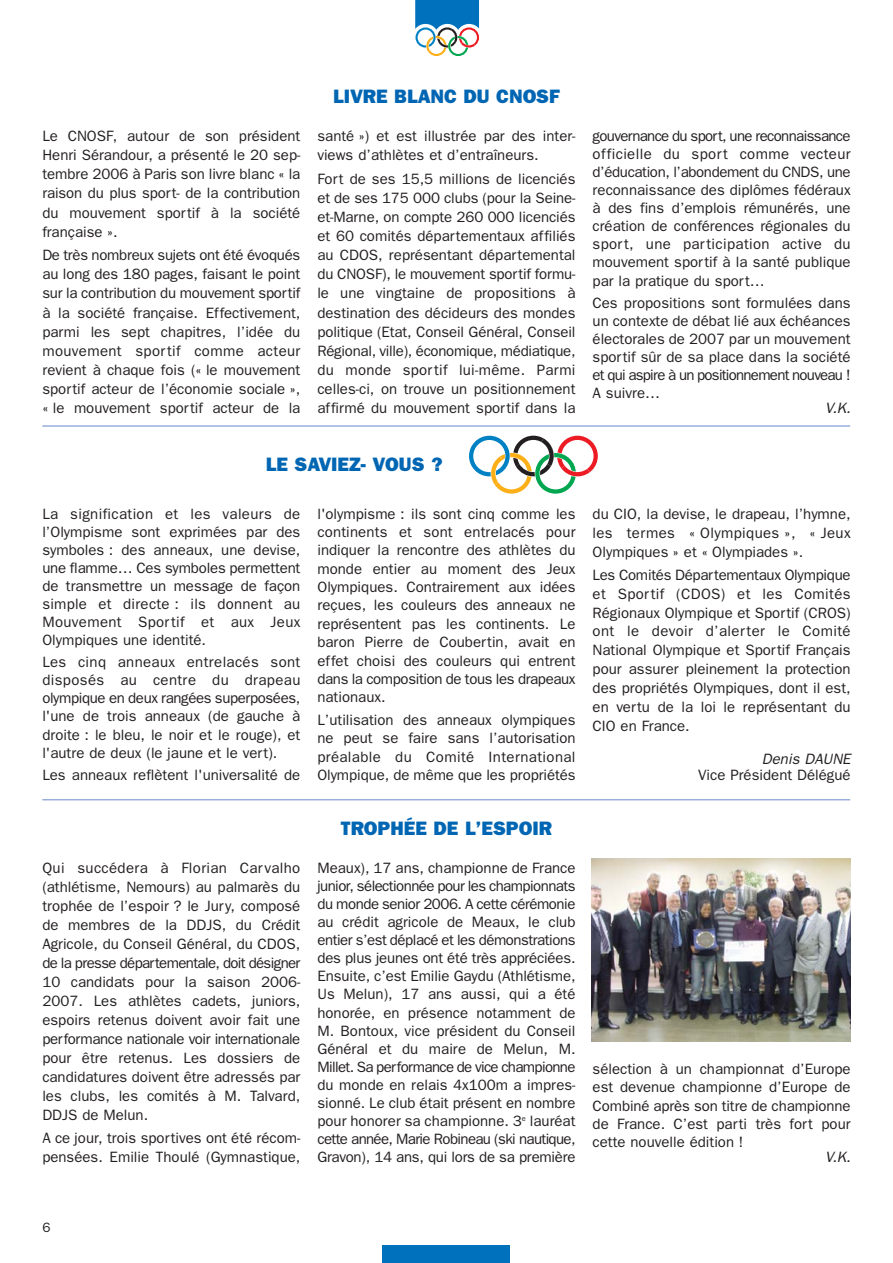
<style>
.page{position:relative;width:893px;height:1263px;background:#fff}
.page>*{position:absolute;margin:0;border:0;box-sizing:border-box;transform-origin:0 0}
.t1{font:800 19.5px "Franklin Gothic";color:#0066b3}
.t2{font:15px/18px "Franklin Gothic";color:#231f20;text-align:justify}
.t3{font:italic 15px "Franklin Gothic";color:#231f20}
.t4{font:13.5px "Franklin Gothic";color:#231f20}
</style>
<div class="page">
<svg style="left:415px;top:0;width:64px;height:56px"></svg>
<div style="left:382px;top:1246px;width:128px;height:17px;background:#0071bc"></div>
<hr style="left:42px;top:425px;width:808px;height:2px;background:#96afdb">
<hr style="left:42px;top:799px;width:808px;height:1px;background:#96afdb">
<svg style="left:469px;top:435px;width:129px;height:59px"></svg>
<img style="left:591px;top:858px;width:259px;height:183px">
<p class="t2" style="left:42px;top:128px;width:259px;line-height:19.2px">Le CNOSF, autour de son président Henri Sérandour, a présenté le 20 sep&shy;tembre 2006 à Paris son livre blanc « la raison du plus sport- de la contribution du mouvement sportif à la société française ».</p>
<p class="t2" style="left:42px;top:247px;width:259px;line-height:19.2px">De très nombreux sujets ont été évoqués au long des 180 pages, faisant le point sur la contribution du mouvement sportif à la société française. Effectivement, parmi les sept chapitres, l’idée du mouvement sportif comme acteur revient à chaque fois (« le mouvement sportif acteur de l’économie sociale », « le mouvement sportif acteur de la</p>
<h1 class="t1" style="left:333px;top:90px;width:228px">LIVRE BLANC DU CNOSF</h1>
<p class="t2" style="left:317px;top:128px;width:259px;line-height:19.2px">santé ») et est illustrée par des inter&shy;views d’athlètes et d’entraîneurs.</p>
<p class="t2" style="left:317px;top:170px;width:259px;line-height:19.2px">Fort de ses 15,5 millions de licenciés et de ses 175 000 clubs (pour la Seine&shy;et-Marne, on compte 260 000 licenciés et 60 comités départementaux affiliés au CDOS, représentant départemental du CNOSF), le mouvement sportif formu&shy;le une vingtaine de propositions à destination des décideurs des mondes politique (Etat, Conseil Général, Conseil Régional, ville), économique, médiatique, du monde sportif lui-même. Parmi celles-ci, on trouve un positionnement affirmé du mouvement sportif dans la</p>
<h1 class="t1" style="left:266px;top:458px;width:178px">LE SAVIEZ- VOUS ?</h1>
<p class="t2" style="left:42px;top:506px;width:259px">La signification et les valeurs de l’Olympisme sont exprimées par des symboles : des anneaux, une devise, une flamme… Ces symboles permettent de transmettre un message de façon simple et directe : ils donnent au Mouvement Sportif et aux Jeux Olympiques une identité.</p>
<p class="t2" style="left:42px;top:654px;width:259px">Les cinq anneaux entrelacés sont disposés au centre du drapeau olympique en deux rangées superposées, l'une de trois anneaux (de gauche à droite : le bleu, le noir et le rouge), et l'autre de deux (le jaune et le vert).</p>
<p class="t2" style="left:42px;top:767px;width:259px">Les anneaux reflètent l'universalité de</p>
<p class="t2" style="left:42px;top:860px;width:259px;line-height:19px">Qui succédera à Florian Carvalho (athlétisme, Nemours) au palmarès du trophée de l’espoir ? le Jury, composé de membres de la DDJS, du Crédit Agricole, du Conseil Général, du CDOS, de la presse départementale, doit désigner 10 candidats pour la saison 2006- 2007. Les athlètes cadets, juniors, espoirs retenus doivent avoir fait une performance nationale voir internationale pour être retenus. Les dossiers de candidatures doivent être adressés par les clubs, les comités à M. Talvard, DDJS de Melun.</p>
<p class="t2" style="left:42px;top:1130px;width:259px;line-height:19px">A ce jour, trois sportives ont été récom&shy;pensées. Emilie Thoulé (Gymnastique,</p>
<p class="t2" style="left:317px;top:506px;width:259px">l'olympisme : ils sont cinq comme les continents et sont entrelacés pour indiquer la rencontre des athlètes du monde entier au moment des Jeux Olympiques. Contrairement aux idées reçues, les couleurs des anneaux ne représentent pas les continents. Le baron Pierre de Coubertin, avait en effet choisi des couleurs qui entrent dans la composition de tous les drapeaux nationaux.</p>
<p class="t2" style="left:317px;top:712px;width:259px">L’utilisation des anneaux olympiques ne peut se faire sans l’autorisation préalable du Comité International Olympique, de même que les propriétés</p>
<h1 class="t1" style="left:341px;top:822px;width:212px">TROPHÉE DE L’ESPOIR</h1>
<p class="t2" style="left:317px;top:860px;width:259px">Meaux), 17 ans, championne de France junior, sélectionnée pour les championnats du monde senior 2006. A cette cérémonie au crédit agricole de Meaux, le club entier s’est déplacé et les démonstrations des plus jeunes ont été très appréciées.<br>Ensuite, c’est Emilie Gaydu (Athlétisme, Us Melun), 17 ans aussi, qui a été honorée, en présence notamment de M. Bontoux, vice président du Conseil Général et du maire de Melun, M.<br>Millet. Sa performance de vice championne du monde en relais 4x100m a impres&shy;sionné. Le club était présent en nombre pour honorer sa championne. 3<sup>e</sup> lauréat cette année, Marie Robineau (ski nautique, Gravon), 14 ans, qui lors de sa première</p>
<p class="t2" style="left:592px;top:128px;width:259px">gouvernance du sport, une reconnaissance officielle du sport comme vecteur d’éducation, l’abondement du CNDS, une reconnaissance des diplômes fédéraux à des fins d’emplois rémunérés, une création de conférences régionales du sport, une participation active du mouvement sportif à la santé publique par la pratique du sport…</p>
<p class="t2" style="left:592px;top:295px;width:259px">Ces propositions sont formulées dans un contexte de débat lié aux échéances électorales de 2007 par un mouvement sportif sûr de sa place dans la société et qui aspire à un positionnement nouveau !<br>A suivre…</p>
<p class="t3" style="left:825px;top:403px;width:30px">V.K.</p>
<p class="t2" style="left:592px;top:505px;width:259px;line-height:18.9px">du CIO, la devise, le drapeau, l’hymne, les termes « Olympiques », « Jeux Olympiques » et « Olympiades ».</p>
<p class="t2" style="left:592px;top:566px;width:260px;line-height:18.9px">Les Comités Départementaux Olympique et Sportif (CDOS) et les Comités Régionaux Olympique et Sportif (CROS) ont le devoir d’alerter le Comité National Olympique et Sportif Français pour assurer pleinement la protection des propriétés Olympiques, dont il est, en vertu de la loi le représentant du CIO en France.</p>
<p class="t3" style="left:762px;top:754px;width:93px">Denis DAUNE</p>
<p class="t2" style="left:698px;top:767px;width:154px">Vice Président Délégué</p>
<p class="t2" style="left:592px;top:1061px;width:259px">sélection à un championnat d’Europe est devenue championne d’Europe de Combiné après son titre de championne de France. C’est parti très fort pour cette nouvelle édition !</p>
<p class="t3" style="left:825px;top:1152px;width:30px">V.K.</p>
<p class="t4" style="left:42px;top:1223px;width:10px">6</p>
</div>
